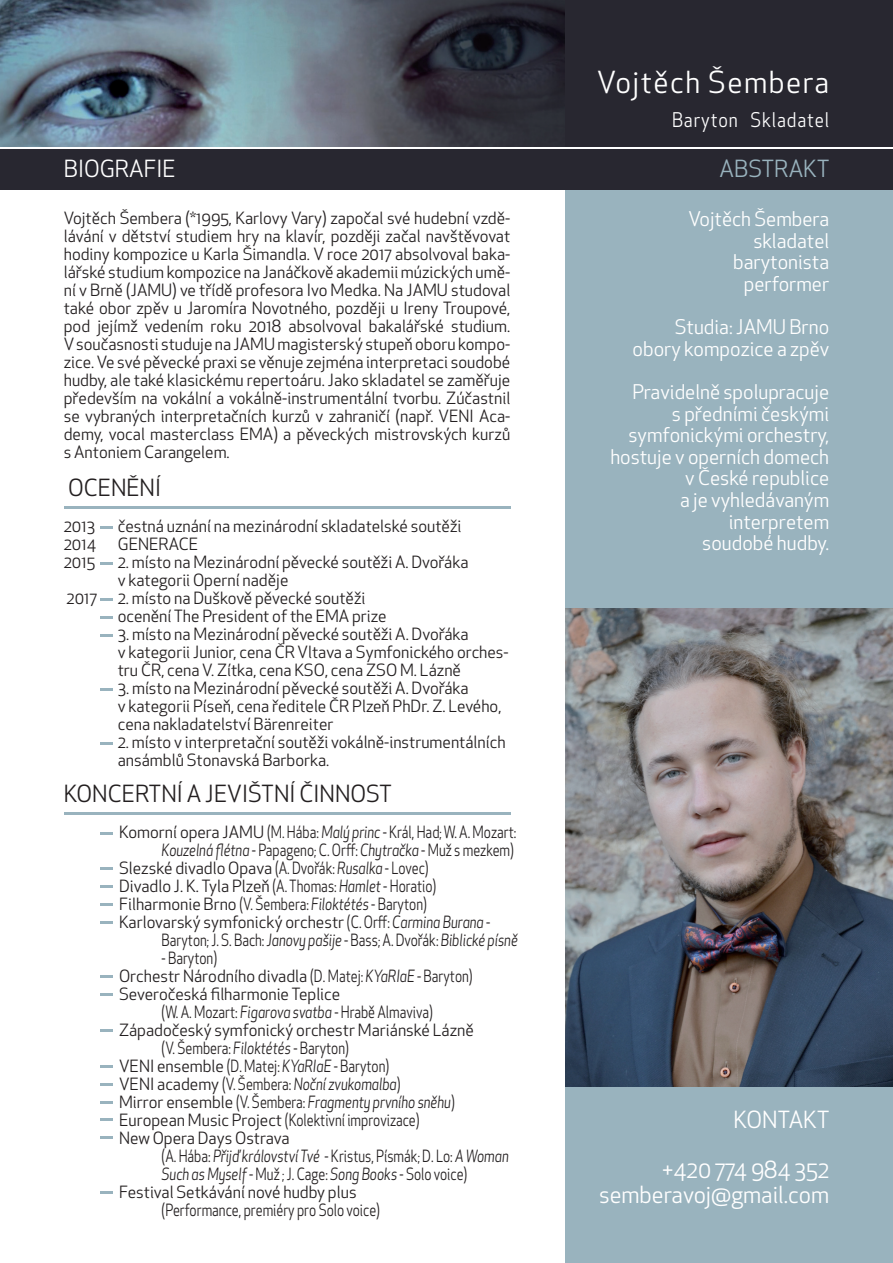
<style>
.page{position:relative;width:893px;height:1263px;background:#fff}
.page>*{position:absolute;margin:0;border:0;box-sizing:border-box;transform-origin:0 0}
.t1{font:29.7px "Apex New";letter-spacing:.05em;color:#fff}
.t2{font:23.1px/50.4px "Apex New";color:#fff;text-align:right}
.t3{font:23.1px "Apex New";color:#231f20}
.t4{font:23.1px "Apex New";color:#99b3be}
.t5{font:19.8px/21.6px "Apex New";color:#fff;text-align:right}
.t6{font:19.8px "Apex New";letter-spacing:.05em;color:#fff;scale:.91 1}
.t7{font:16.5px/18px "Apex New";color:#231f20}
.t8{font:16.5px "Apex New";color:#231f20;scale:.82 1}
.s1{font-style:italic}
.s2{font-size:14.85px}
</style>
<div class="page">
<div style="left:566px;top:149px;width:327px;height:463px;background:#99b3be"></div>
<div style="left:566px;top:1084px;width:327px;height:179px;background:#99b3be"></div>
<img style="left:0;top:0;width:566px;height:147px">
<div style="left:566px;top:0;width:327px;height:147px;background:#282730"></div>
<div style="left:0;top:149px;width:893px;height:40px;background:#282730"></div>
<hr style="left:64px;top:506px;width:446px;height:2px;background:#99b3be">
<hr style="left:64px;top:812px;width:446px;height:2px;background:#99b3be">
<img style="left:566px;top:608px;width:327px;height:478px">
<svg style="left:101px;top:526px;width:12px;height:3px"></svg>
<svg style="left:101px;top:833px;width:12px;height:2px"></svg>
<svg style="left:101px;top:867px;width:12px;height:3px"></svg>
<svg style="left:101px;top:885px;width:12px;height:2px"></svg>
<svg style="left:101px;top:903px;width:12px;height:2px"></svg>
<svg style="left:101px;top:975px;width:12px;height:2px"></svg>
<svg style="left:101px;top:921px;width:12px;height:2px"></svg>
<svg style="left:101px;top:993px;width:12px;height:2px"></svg>
<svg style="left:100px;top:1029px;width:13px;height:2px"></svg>
<svg style="left:100px;top:1065px;width:13px;height:2px"></svg>
<svg style="left:100px;top:1083px;width:13px;height:2px"></svg>
<svg style="left:100px;top:1101px;width:13px;height:2px"></svg>
<svg style="left:100px;top:1119px;width:13px;height:2px"></svg>
<svg style="left:100px;top:1137px;width:13px;height:2px"></svg>
<svg style="left:100px;top:1191px;width:13px;height:3px"></svg>
<svg style="left:101px;top:562px;width:12px;height:2px"></svg>
<svg style="left:101px;top:598px;width:12px;height:2px"></svg>
<svg style="left:101px;top:616px;width:12px;height:2px"></svg>
<svg style="left:101px;top:634px;width:12px;height:2px"></svg>
<svg style="left:101px;top:689px;width:12px;height:2px"></svg>
<svg style="left:101px;top:742px;width:12px;height:2px"></svg>
<h2 class="t2" style="left:64px;top:144px;width:113px">BIOGRAFIE</h2>
<p class="t7" style="left:64px;top:209px;width:448px;text-align:justify">Vojtěch Šembera (*1995, Karlovy Vary) započal své hudební vzdě&shy;lávání v dětství studiem hry na klavír, později začal navštěvovat hodiny kompozice u Karla Šimandla. V roce 2017 absolvoval baka&shy;lářské studium kompozice na Janáčkově akademii múzických umě&shy;ní v Brně (JAMU) ve třídě profesora Ivo Medka. Na JAMU studoval také obor zpěv u Jaromíra Novotného, později u Ireny Troupové, pod jejímž vedením roku 2018 absolvoval bakalářské studium.<br>V současnosti studuje na JAMU magisterský stupeň oboru kompo&shy;zice. Ve své pěvecké praxi se věnuje zejména interpretaci soudobé hudby, ale také klasickému repertoáru. Jako skladatel se zaměřuje především na vokální a vokálně-instrumentální tvorbu. Zúčastnil se vybraných interpretačních kurzů v zahraničí (např. VENI Aca&shy;demy, vocal masterclass EMA) a pěveckých mistrovských kurzů s Antoniem Carangelem.</p>
<h2 class="t3" style="left:68px;top:473px;width:95px">OCENĚNÍ</h2>
<p class="t7" style="left:64px;top:517px;width:33px">2013</p>
<p class="t7" style="left:118px;top:517px;width:345px">čestná uznání na mezinárodní skladatelské soutěži</p>
<p class="t7" style="left:64px;top:535px;width:34px">2014</p>
<p class="t7" style="left:118px;top:535px;width:82px">GENERACE</p>
<p class="t7" style="left:64px;top:553px;width:33px">2015</p>
<p class="t7" style="left:118px;top:553px;width:352px">2. místo na Mezinárodní pěvecké soutěži A. Dvořáka v kategorii Operní naděje</p>
<p class="t7" style="left:67px;top:589px;width:32px">2017</p>
<p class="t7" style="left:118px;top:589px;width:270px">2. místo na Duškově pěvecké soutěži ocenění The President of the EMA prize</p>
<p class="t7" style="left:118px;top:625px;width:392px">3. místo na Mezinárodní pěvecké soutěži A. Dvořáka<br>v kategorii Junior, cena ČR Vltava a Symfonického orches&shy;tru ČR, cena V. Zítka, cena KSO, cena ZSO M. Lázně</p>
<p class="t7" style="left:118px;top:679px;width:385px">3. místo na Mezinárodní pěvecké soutěži A. Dvořáka<br>v kategorii Píseň, cena ředitele ČR Plzeň PhDr. Z. Levého, cena nakladatelství Bärenreiter</p>
<p class="t7" style="left:118px;top:733px;width:389px">2. místo v interpretační soutěži vokálně-instrumentálních ansámblů Stonavská Barborka.</p>
<h2 class="t3" style="left:64px;top:779px;width:330px">KONCERTNÍ A JEVIŠTNÍ ČINNOST</h2>
<p class="t7" style="left:119px;top:823px;width:399px">Komorní opera JAMU (M. Hába: <span class="s1">Malý princ</span> - Král, Had<span class="s2">;</span> W. A. Mozart:</p>
<p class="t8" style="left:162px;top:840px;width:431px"><span class="s1">Kouzelná flétna</span> - Papageno<span class="s2">;</span> C. Orff: <span class="s1">Chytračka</span> - Muž s mezkem)</p>
<p class="t7" style="left:119px;top:859px;width:311px">Slezské divadlo Opava (A. Dvořák: <span class="s1">Rusalka</span> - Lovec)</p>
<p class="t7" style="left:119px;top:877px;width:319px">Divadlo J. K. Tyla Plzeň (A. Thomas: <span class="s1">Hamlet</span> - Horatio)</p>
<p class="t7" style="left:119px;top:895px;width:309px">Filharmonie Brno (V. Šembera: <span class="s1">Filoktétés</span> - Baryton)</p>
<p class="t7" style="left:119px;top:913px;width:373px">Karlovarský symfonický orchestr (C. Orff: <span class="s1">Carmina Burana</span> -</p>
<p class="t8" style="left:162px;top:930px;width:436px">Baryton<span class="s2">;</span> J. S. Bach: <span class="s1">Janovy pašije</span> - Bass<span class="s2">;</span> A. Dvořák: <span class="s1">Biblické písně</span></p>
<p class="t8" style="left:162px;top:948px;width:69px">- Baryton)</p>
<p class="t7" style="left:119px;top:967px;width:355px">Orchestr Národního divadla (D. Matej: <span class="s1">KYaRIaE</span> - Baryton)</p>
<p class="t7" style="left:119px;top:985px;width:223px">Severočeská filharmonie Teplice</p>
<p class="t8" style="left:162px;top:1002px;width:332px">(W. A. Mozart: <span class="s1">Figarova svatba</span> - Hrabě Almaviva)</p>
<p class="t7" style="left:119px;top:1021px;width:356px">Západočeský symfonický orchestr Mariánské Lázně</p>
<p class="t8" style="left:162px;top:1038px;width:230px">(V. Šembera: <span class="s1">Filoktétés</span> - Baryton)</p>
<p class="t7" style="left:119px;top:1057px;width:272px">VENI ensemble (D. Matej: <span class="s1">KYaRIaE</span> - Baryton)</p>
<p class="t7" style="left:119px;top:1075px;width:283px">VENI academy (V. Šembera: <span class="s1">Noční zvukomalba</span>)</p>
<p class="t7" style="left:119px;top:1093px;width:337px">Mirror ensemble (V. Šembera: <span class="s1">Fragmenty prvního sněhu</span>)</p>
<p class="t7" style="left:119px;top:1111px;width:302px">European Music Project (Kolektivní improvizace)</p>
<p class="t7" style="left:119px;top:1129px;width:172px">New Opera Days Ostrava</p>
<p class="t8" style="left:162px;top:1146px;width:425px">(A. Hába: <span class="s1">Přijď království Tvé</span> - Kristus, Písmák<span class="s2">;</span> D. Lo: <span class="s1">A Woman</span></p>
<p class="t8" style="left:162px;top:1164px;width:374px"><span class="s1">Such as Myself</span> - Muž <span class="s2">;</span> J. Cage: <span class="s1">Song Books</span> - Solo voice)</p>
<p class="t7" style="left:119px;top:1183px;width:239px">Festival Setkávání nové hudby plus</p>
<p class="t8" style="left:162px;top:1200px;width:268px">(Performance, premiéry pro Solo voice)</p>
<h1 class="t1" style="left:597px;top:63px;width:233px">Vojtěch Šembera</h1>
<p class="t6" style="left:672px;top:108px;width:174px">Baryton Skladatel</p>
<h2 class="t4" style="left:720px;top:154px;width:112px">ABSTRAKT</h2>
<p class="t5" style="left:688px;top:208px;width:142px">Vojtěch Šembera skladatel barytonista performer</p>
<p class="t5" style="left:633px;top:316px;width:198px">Studia: JAMU Brno obory kompozice a zpěv</p>
<p class="t5" style="left:610px;top:381px;width:220px">Pravidelně spolupracuje<br>s předními českými symfonickými orchestry, hostuje v operních domech v České republice<br>a je vyhledávaným interpretem<br>soudobé hudby.</p>
<h2 class="t2" style="left:662px;top:1094px;width:169px">KONTAKT<br>+420 774 984 352</h2>
<h2 class="t2" style="left:599px;top:1170px;width:232px">semberavoj@gmail.com</h2>
</div>
